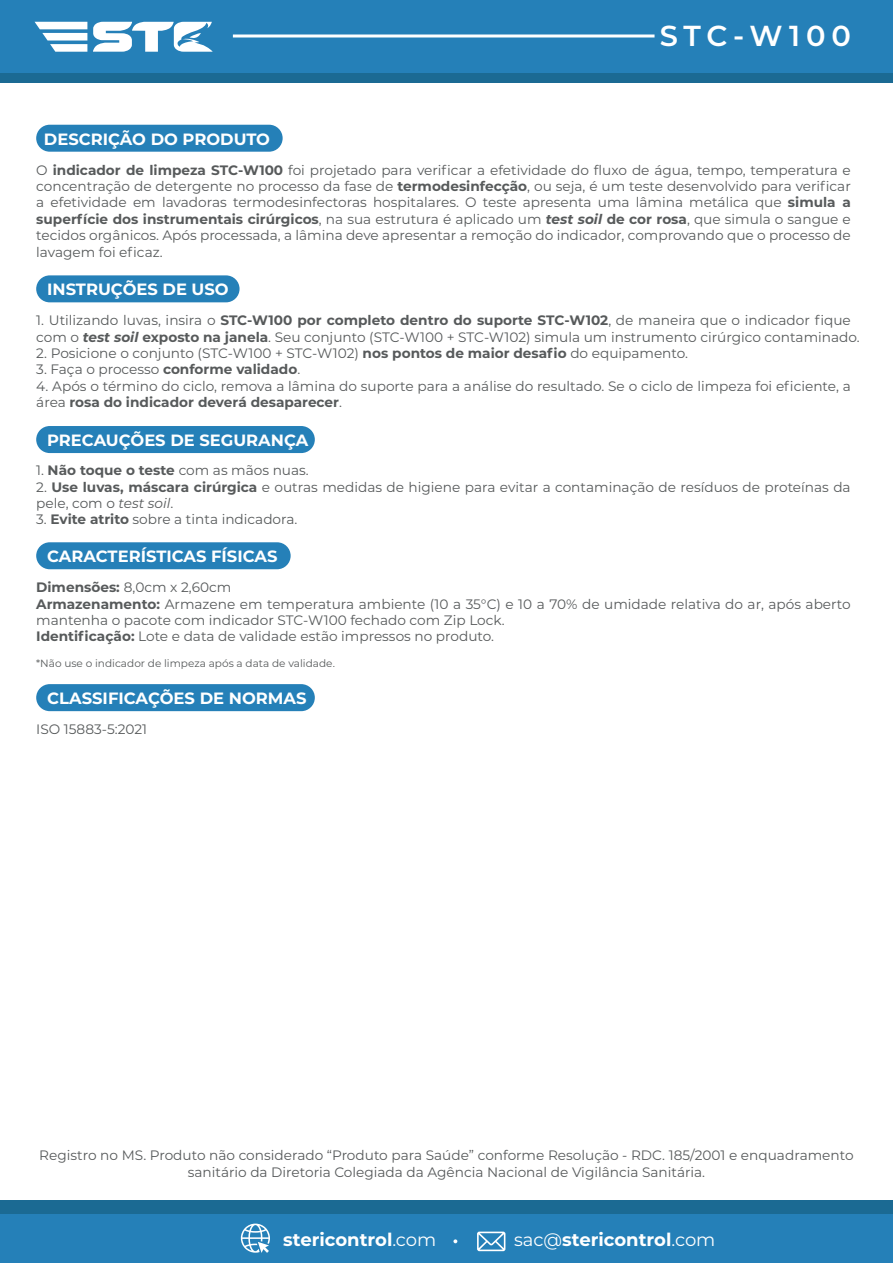
<style>
.page{position:relative;width:893px;height:1263px;background:#fff}
.page>*{position:absolute;margin:0;border:0;box-sizing:border-box;transform-origin:0 0}
.t1{font:600 28.95px "Montserrat";letter-spacing:.2em;color:#fff}
.t2{font:700 18px "Montserrat";color:#fff}
.t3{font:700 16.35px "Montserrat";color:#fff}
.t4{font:13.65px/16.4px "Montserrat";color:#575a5b}
.t5{font:10.5px "Montserrat";color:#575a5b}
.s1{font-weight:700}
.s2{font-weight:700;font-style:italic}
.s3{font-style:italic}
.s4{font-weight:400}
</style>
<div class="page">
<div style="left:36px;top:125px;width:247px;height:27px;background:#2580b8;border-radius:13px"></div>
<div style="left:36px;top:275px;width:204px;height:27px;background:#2580b8;border-radius:13px"></div>
<div style="left:0;top:1214px;width:893px;height:49px;background:#2580b8"></div>
<div style="left:0;top:1200px;width:893px;height:14px;background:#1b6a93"></div>
<svg style="left:477px;top:1231px;width:28px;height:20px"></svg>
<svg style="left:241px;top:1223px;width:29px;height:30px"></svg>
<svg style="left:453px;top:1239px;width:4px;height:4px"></svg>
<div style="left:0;top:20px;width:893px;height:63px;background:#1b6a93"></div>
<div style="left:0;top:0;width:893px;height:73px;background:#2580b8"></div>
<svg style="left:233px;top:34px;width:421px;height:4px;background:#c8dfed"></svg>
<svg style="left:93px;top:22px;width:120px;height:30px"></svg>
<svg style="left:35px;top:22px;width:52px;height:30px"></svg>
<div style="left:36px;top:542px;width:255px;height:27px;background:#2580b8;border-radius:13px"></div>
<div style="left:36px;top:684px;width:279px;height:27px;background:#2580b8;border-radius:14px"></div>
<div style="left:36px;top:426px;width:279px;height:27px;background:#2580b8;border-radius:14px"></div>
<p class="t3" style="left:44px;top:127px;width:228px">DESCRIÇÃO DO PRODUTO</p>
<h1 class="t1" style="left:660px;top:16px;width:192px">STC-W100</h1>
<p class="t4" style="left:36px;top:161px;width:816px;text-align:justify">O <span class="s1">indicador de limpeza STC-W100</span> foi projetado para verificar a efetividade do fluxo de água, tempo, temperatura e concentração de detergente no processo da fase de <span class="s1">termodesinfecção</span>, ou seja, é um teste desenvolvido para verificar a efetividade em lavadoras termodesinfectoras hospitalares. O teste apresenta uma lâmina metálica que <span class="s1">simula a superfície dos instrumentais cirúrgicos</span>, na sua estrutura é aplicado um <span class="s2">test soil</span> <span class="s1">de cor rosa</span>, que simula o sangue e tecidos orgânicos. Após processada, a lâmina deve apresentar a remoção do indicador, comprovando que o processo de lavagem foi eficaz.</p>
<p class="t3" style="left:47px;top:278px;width:183px">INSTRUÇÕES DE USO</p>
<p class="t4" style="left:36px;top:312px;width:825px">1. Utilizando luvas, insira o <span class="s1">STC-W100 por completo dentro do suporte STC-W102</span>, de maneira que o indicador fique com o <span class="s2">test soil</span> <span class="s1">exposto na janela</span>. Seu conjunto (STC-W100 + STC-W102) simula um instrumento cirúrgico contaminado.</p>
<p class="t4" style="left:36px;top:345px;width:653px">2. Posicione o conjunto (STC-W100 + STC-W102) <span class="s1">nos pontos de maior desafio</span> do equipamento.</p>
<p class="t4" style="left:36px;top:361px;width:265px">3. Faça o processo <span class="s1">conforme validado</span>.</p>
<p class="t4" style="left:36px;top:377px;width:816px">4. Após o término do ciclo, remova a lâmina do suporte para a análise do resultado. Se o ciclo de limpeza foi eficiente, a área <span class="s1">rosa do indicador deverá desaparecer</span>.</p>
<p class="t3" style="left:47px;top:428px;width:263px">PRECAUÇÕES DE SEGURANÇA</p>
<p class="t4" style="left:36px;top:462px;width:274px">1. <span class="s1">Não toque o teste</span> com as mãos nuas.</p>
<p class="t4" style="left:36px;top:478px;width:816px">2. <span class="s1">Use luvas, máscara cirúrgica</span> e outras medidas de higiene para evitar a contaminação de resíduos de proteínas da pele, com o <span class="s3">test soil</span>.</p>
<p class="t4" style="left:36px;top:511px;width:263px">3. <span class="s1">Evite atrito</span> sobre a tinta indicadora.</p>
<p class="t3" style="left:47px;top:545px;width:232px">CARACTERÍSTICAS FÍSICAS</p>
<p class="t4" style="left:36px;top:579px;width:816px"><span class="s1">Dimensões:</span> 8,0cm x 2,60cm<br><span class="s1">Armazenamento:</span> Armazene em temperatura ambiente (10 a 35°C) e 10 a 70% de umidade relativa do ar, após aberto mantenha o pacote com indicador STC-W100 fechado com Zip Lock.<br><span class="s1">Identificação:</span> Lote e data de validade estão impressos no produto.</p>
<p class="t5" style="left:36px;top:656px;width:300px">*Não use o indicador de limpeza após a data de validade.</p>
<p class="t3" style="left:47px;top:686px;width:261px">CLASSIFICAÇÕES DE NORMAS</p>
<p class="t4" style="left:36px;top:721px;width:113px">ISO 15883-5:2021</p>
<p class="t4" style="left:39px;top:1147px;width:816px;text-align:center">Registro no MS. Produto não considerado “Produto para Saúde” conforme Resolução - RDC. 185/2001 e enquadramento sanitário da Diretoria Colegiada da Agência Nacional de Vigilância Sanitária.</p>
<h2 class="t2" style="left:283px;top:1226px;width:155px">stericontrol<span class="s4">.com</span></h2>
<h2 class="t2" style="left:514px;top:1226px;width:203px"><span class="s4">sac@</span>stericontrol<span class="s4">.com</span></h2>
</div>
